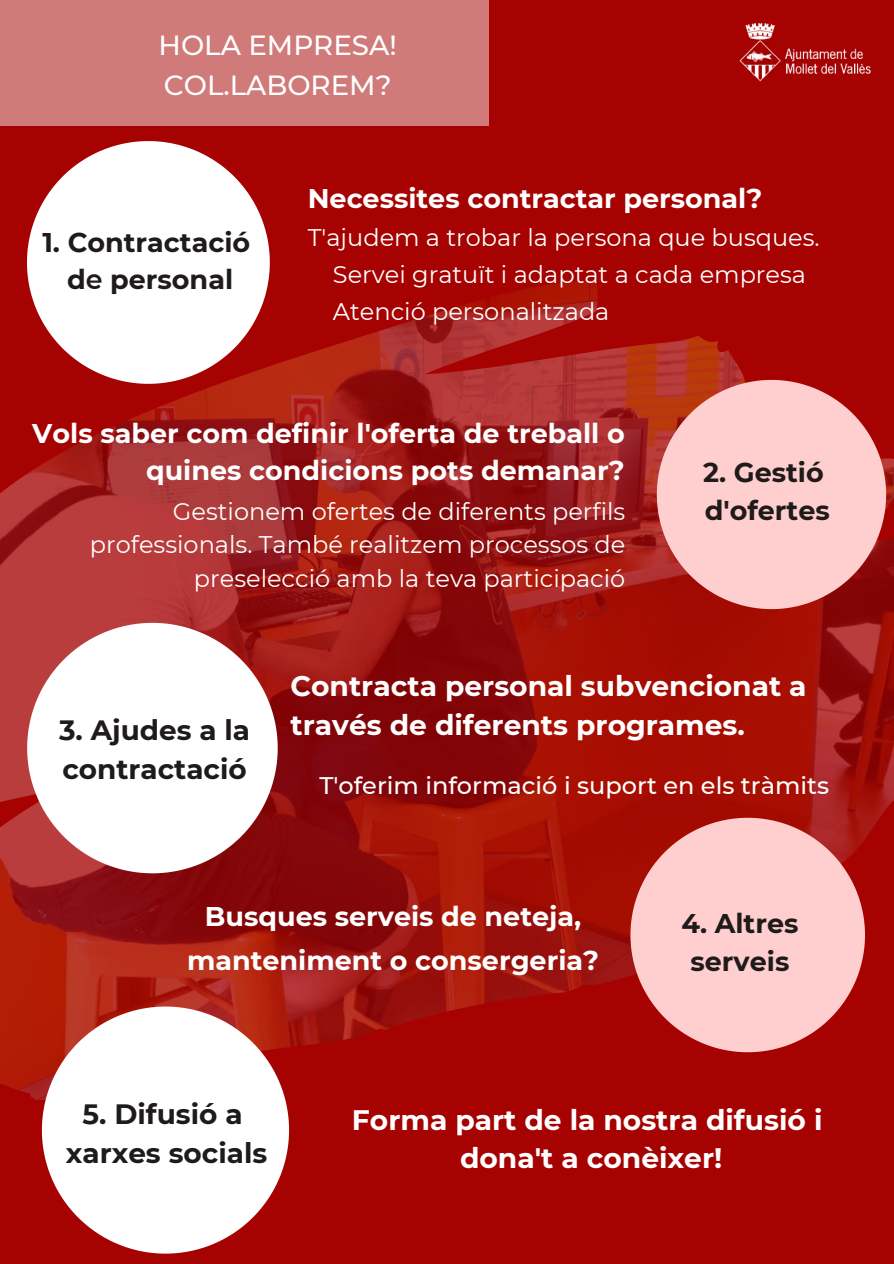
<style>
.page{position:relative;width:894px;height:1264px;background:#fff}
.page>*{position:absolute;margin:0;border:0;box-sizing:border-box;transform-origin:0 0}
.t1{font:700 28.2px/38.8px "Montserrat";color:#fff}
.t2{font:700 27.9px/38.5px "Montserrat";color:#1e1b1a}
.t3{font:500 27.6px/40px "Montserrat";color:#fff}
.t4{font:700 27px/37.5px "Montserrat";color:#fff;text-align:right}
.t5{font:700 27px/37.8px "Montserrat";color:#1e1b1a;text-align:center}
.t6{font:24px/36.8px "Montserrat";color:#fff}
.t7{font:500 24px "Montserrat";color:#fff}
.s1{font-weight:600}
</style>
<div class="page">
<div style="left:0;top:0;width:893px;height:1263px;background:#a60202"></div>
<img style="left:739px;top:23px;width:132px;height:58px">
<img style="left:0;top:281px;width:893px;height:818px">
<svg style="left:27px;top:141px;width:243px;height:243px;fill:#fff"></svg>
<svg style="left:656px;top:380px;width:229px;height:229px;background:#eba6a4"></svg>
<svg style="left:27px;top:623px;width:250px;height:250px;background:#ecd0d0"></svg>
<svg style="left:630px;top:817px;width:234px;height:235px;fill:#ffcece"></svg>
<svg style="left:42px;top:1006px;width:247px;height:247px;background:#edccca"></svg>
<div style="left:0;top:0;width:488px;height:125px;background:#d07a7a"></div>
<p class="t3" style="left:158px;top:25px;width:240px">HOLA EMPRESA!<br>COL.LABOREM?</p>
<p class="t5" style="left:42px;top:224px;width:209px;line-height:37.2px">1. Contractació d<span class="s1">e</span> personal</p>
<p class="t4" style="left:308px;top:179px;width:456px">Necessites contractar personal?</p>
<p class="t6" style="left:333px;top:219px;width:488px;text-indent:-25px">T'ajudem a trobar la persona que busques.<br>Servei gratuït i adaptat a cada empresa<br>Atenció personalitzada</p>
<p class="t4" style="left:32px;top:414px;width:593px">Vols saber com definir l'oferta de treball o quines condicions pots demanar?</p>
<p class="t6" style="left:90px;top:495px;width:536px;line-height:33.2px;text-align:right">Gestionem ofertes de diferents perfils professionals. També realitzem processos de preselecció amb la teva participació</p>
<p class="t5" style="left:703px;top:453px;width:128px;text-align:left">2. Gestió d'ofertes</p>
<p class="t2" style="left:59px;top:711px;width:192px">3. Ajudes a la contractació</p>
<p class="t1" style="left:290px;top:666px;width:517px">Contracta personal subvencionat a través de diferents programes.</p>
<p class="t7" style="left:319px;top:771px;width:511px">T'oferim informació i suport en els tràmits</p>
<p class="t4" style="left:187px;top:894px;width:413px;line-height:44px;text-align:center">Busques serveis de neteja, manteniment o consergeria?</p>
<p class="t5" style="left:681px;top:904px;width:118px">4. Altres serveis</p>
<p class="t2" style="left:66px;top:1094px;width:203px;text-align:center">5. Difusió a xarxes socials</p>
<p class="t1" style="left:352px;top:1099px;width:472px;text-align:center">Forma part de la nostra difusió i dona't a conèixer!</p>
</div>
